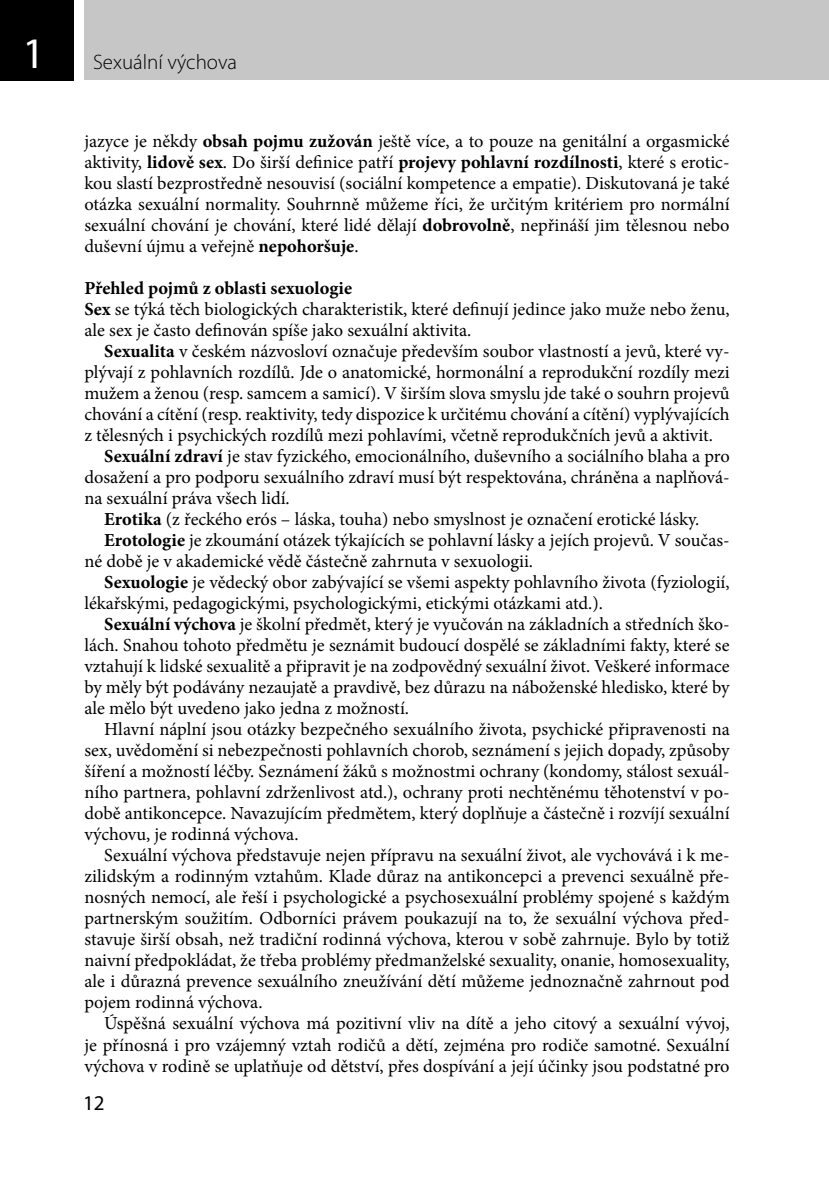
<style>
.page{position:relative;width:829px;height:1191px;background:#fff}
.page>*{position:absolute;margin:0;border:0;box-sizing:border-box;transform-origin:0 0}
.t1{font:300 21px "Myriad Pro";color:#000}
.t2{font:21px "Myriad Pro";color:#000}
.t3{font:18.38px/21px "Minion Pro";color:#000;text-align:justify}
.s1{font-weight:400;font-size:43.75px;color:#fff}
.s2{font-weight:700}
</style>
<div class="page">
<div style="left:84px;top:0;width:744px;height:79px;background:#c6c6c6"></div>
<div style="left:0;top:0;width:74px;height:81px;background:#000"></div>
<p class="t1" style="left:22px;top:51px;width:216px"><span class="s1">1</span> Sexuální výchova</p>
<p class="t3" style="left:84px;top:131px;width:646px">jazyce je někdy <span class="s2">obsah pojmu zužován</span> ještě více, a to pouze na genitální a orgasmické aktivity, <span class="s2">lidově sex</span>. Do širší definice patří <span class="s2">projevy pohlavní rozdílnosti</span>, které s erotic&shy;kou slastí bezprostředně nesouvisí (sociální kompetence a empatie). Diskutovaná je také otázka sexuální normality. Souhrnně můžeme říci, že určitým kritériem pro normální sexuální chování je chování, které lidé dělají <span class="s2">dobrovolně</span>, nepřináší jim tělesnou nebo duševní újmu a veřejně <span class="s2">nepohoršuje</span>.</p>
<p class="t3" style="left:84px;top:278px;width:646px;text-align:left"><span class="s2">Přehled pojmů z oblasti sexuologie<br>Sex</span> se týká těch biologických charakteristik, které definují jedince jako muže nebo ženu, ale sex je často definován spíše jako sexuální aktivita.</p>
<p class="t3" style="left:104px;top:341px;width:626px"><span class="s2">Sexualita</span> v českém názvosloví označuje především soubor vlastností a jevů, které vy-</p>
<p class="t3" style="left:84px;top:362px;width:646px">plývají z pohlavních rozdílů. Jde o anatomické, hormonální a reprodukční rozdíly mezi</p>
<p class="t3" style="left:84px;top:383px;width:646px">mužem a ženou (resp. samcem a samicí). V širším slova smyslu jde také o souhrn projevů</p>
<p class="t3" style="left:84px;top:404px;width:646px">chování a cítění (resp. reaktivity, tedy dispozice k určitému chování a cítění) vyplývajících</p>
<p class="t3" style="left:84px;top:425px;width:630px">z tělesných i psychických rozdílů mezi pohlavími, včetně reprodukčních jevů a aktivit.</p>
<p class="t3" style="left:104px;top:446px;width:627px"><span class="s2">Sexuální zdraví</span> je stav fyzického, emocionálního, duševního a sociálního blaha a pro</p>
<p class="t3" style="left:84px;top:467px;width:646px">dosažení a pro podporu sexuálního zdraví musí být respektována, chráněna a naplňová-</p>
<p class="t3" style="left:84px;top:488px;width:207px">na sexuální práva všech lidí.</p>
<p class="t3" style="left:104px;top:509px;width:596px"><span class="s2">Erotika</span> (z řeckého erós – láska, touha) nebo smyslnost je označení erotické lásky.</p>
<p class="t3" style="left:104px;top:530px;width:627px"><span class="s2">Erotologie</span> je zkoumání otázek týkajících se pohlavní lásky a jejích projevů. V součas-</p>
<p class="t3" style="left:84px;top:551px;width:450px">né době je v akademické vědě částečně zahrnuta v sexuologii.</p>
<p class="t3" style="left:104px;top:572px;width:626px"><span class="s2">Sexuologie</span> je vědecký obor zabývající se všemi aspekty pohlavního života (fyziologií,</p>
<p class="t3" style="left:84px;top:593px;width:520px">lékařskými, pedagogickými, psychologickými, etickými otázkami atd.).</p>
<p class="t3" style="left:104px;top:614px;width:627px"><span class="s2">Sexuální výchova</span> je školní předmět, který je vyučován na základních a středních ško-</p>
<p class="t3" style="left:84px;top:635px;width:646px">lách. Snahou tohoto předmětu je seznámit budoucí dospělé se základními fakty, které se</p>
<p class="t3" style="left:84px;top:656px;width:646px">vztahují k lidské sexualitě a připravit je na zodpovědný sexuální život. Veškeré informace</p>
<p class="t3" style="left:84px;top:677px;width:646px">by měly být podávány nezaujatě a pravdivě, bez důrazu na náboženské hledisko, které by</p>
<p class="t3" style="left:84px;top:698px;width:326px">ale mělo být uvedeno jako jedna z možností.</p>
<p class="t3" style="left:104px;top:719px;width:627px">Hlavní náplní jsou otázky bezpečného sexuálního života, psychické připravenosti na</p>
<p class="t3" style="left:84px;top:740px;width:646px">sex, uvědomění si nebezpečnosti pohlavních chorob, seznámení s jejich dopady, způsoby</p>
<p class="t3" style="left:84px;top:761px;width:646px">šíření a možností léčby. Seznámení žáků s možnostmi ochrany (kondomy, stálost sexuál-</p>
<p class="t3" style="left:84px;top:782px;width:646px">ního partnera, pohlavní zdrženlivost atd.), ochrany proti nechtěnému těhotenství v po-</p>
<p class="t3" style="left:84px;top:803px;width:646px">době antikoncepce. Navazujícím předmětem, který doplňuje a částečně i rozvíjí sexuální</p>
<p class="t3" style="left:84px;top:824px;width:216px">výchovu, je rodinná výchova.</p>
<p class="t3" style="left:104px;top:845px;width:626px">Sexuální výchova představuje nejen přípravu na sexuální život, ale vychovává i k me-</p>
<p class="t3" style="left:84px;top:866px;width:646px">zilidským a rodinným vztahům. Klade důraz na antikoncepci a prevenci sexuálně pře-</p>
<p class="t3" style="left:84px;top:887px;width:646px">nosných nemocí, ale řeší i psychologické a psychosexuální problémy spojené s každým</p>
<p class="t3" style="left:84px;top:908px;width:646px">partnerským soužitím. Odborníci právem poukazují na to, že sexuální výchova před-</p>
<p class="t3" style="left:84px;top:929px;width:646px">stavuje širší obsah, než tradiční rodinná výchova, kterou v sobě zahrnuje. Bylo by totiž</p>
<p class="t3" style="left:84px;top:950px;width:646px">naivní předpokládat, že třeba problémy předmanželské sexuality, onanie, homosexuality,</p>
<p class="t3" style="left:84px;top:971px;width:646px">ale i důrazná prevence sexuálního zneužívání dětí můžeme jednoznačně zahrnout pod</p>
<p class="t3" style="left:84px;top:992px;width:180px">pojem rodinná výchova.</p>
<p class="t3" style="left:104px;top:1013px;width:626px">Úspěšná sexuální výchova má pozitivní vliv na dítě a jeho citový a sexuální vývoj,</p>
<p class="t3" style="left:84px;top:1034px;width:646px">je přínosná i pro vzájemný vztah rodičů a dětí, zejména pro rodiče samotné. Sexuální</p>
<p class="t3" style="left:84px;top:1055px;width:646px">výchova v rodině se uplatňuje od dětství, přes dospívání a její účinky jsou podstatné pro</p>
<p class="t2" style="left:83px;top:1090px;width:23px">12</p>
</div>
